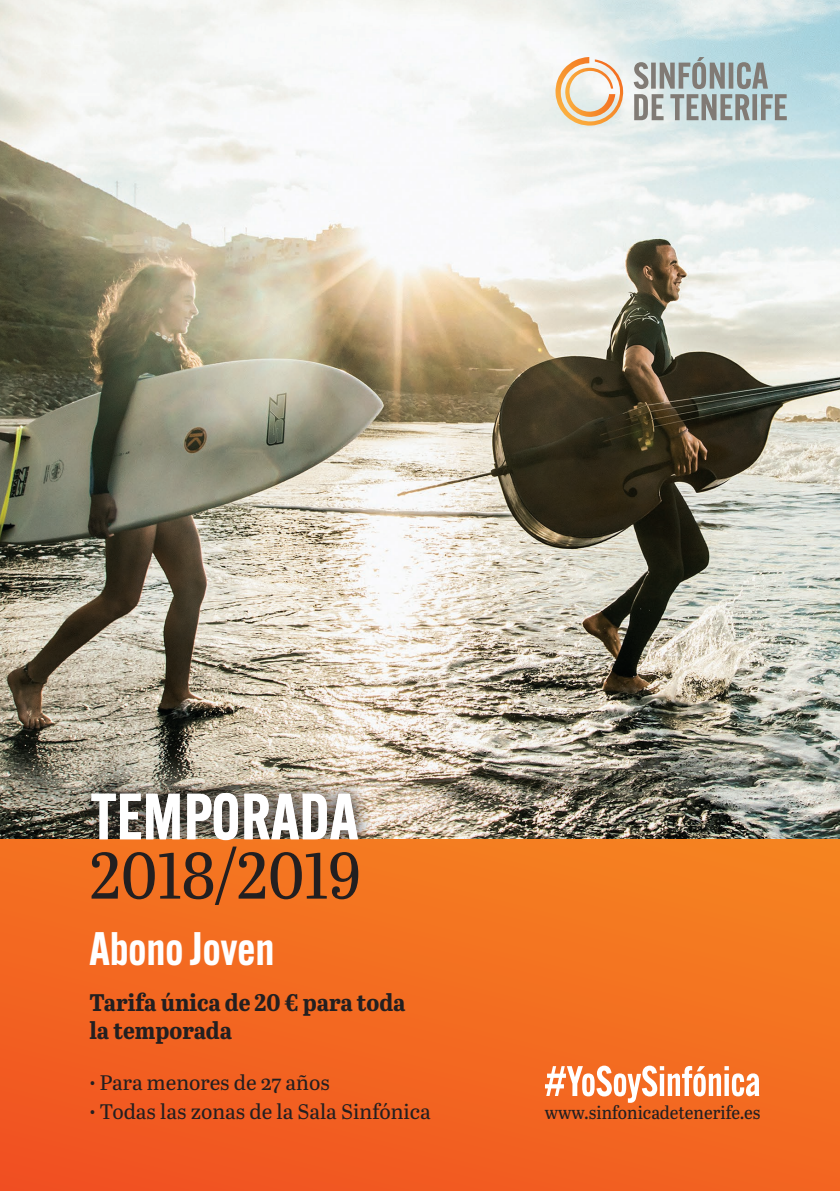
<style>
.page{position:relative;width:840px;height:1191px;background:#fff}
.page>*{position:absolute;margin:0;border:0;box-sizing:border-box;transform-origin:0 0}
.t1{font:600 46px "Alternate Gothic ATF";color:#fff}
.t2{font:700 24px/28.8px "Abril Titling Nar";color:#231f20}
._03_movimiento_Indic{font:21px "Abril Text";letter-spacing:-.01em;color:#231f20}
.t3{font:18.2px "Abril Titling Nar";color:#231f20}
.s1{font-family:"Unit";font-weight:300}
</style>
<div class="page">
<img style="left:0;top:0;width:839px;height:839px">
<img style="left:76px;top:777px;width:296px;height:62px">
<div style="left:0;top:839px;width:839px;height:352px;background:linear-gradient(to bottom,#f47d21,#f25921)"></div>
<svg style="left:91px;top:846px;width:267px;height:59px;background:#b95c20"></svg>
<svg style="left:544px;top:1065px;width:214px;height:37px"></svg>
<svg style="left:91px;top:793px;width:267px;height:47px"></svg>
<svg style="left:633px;top:57px;width:153px;height:63px;background:#a9b5b6"></svg>
<svg style="left:555px;top:57px;width:68px;height:69px"></svg>
<p class="t1" style="left:89px;top:919px;width:186px">Abono Joven</p>
<p class="t2" style="left:89px;top:986px;width:317px">Tarifa única de 20 € para toda la temporada</p>
<p class="_03_movimiento_Indic" style="left:89px;top:1067px;width:242px"><span class="s1">•</span> Para menores de 27 años</p>
<p class="_03_movimiento_Indic" style="left:89px;top:1096px;width:343px"><span class="s1">•</span> Todas las zonas de la Sala Sinfónica</p>
<p class="t3" style="left:544px;top:1099px;width:217px">www.sinfonicadetenerife.es</p>
</div>
